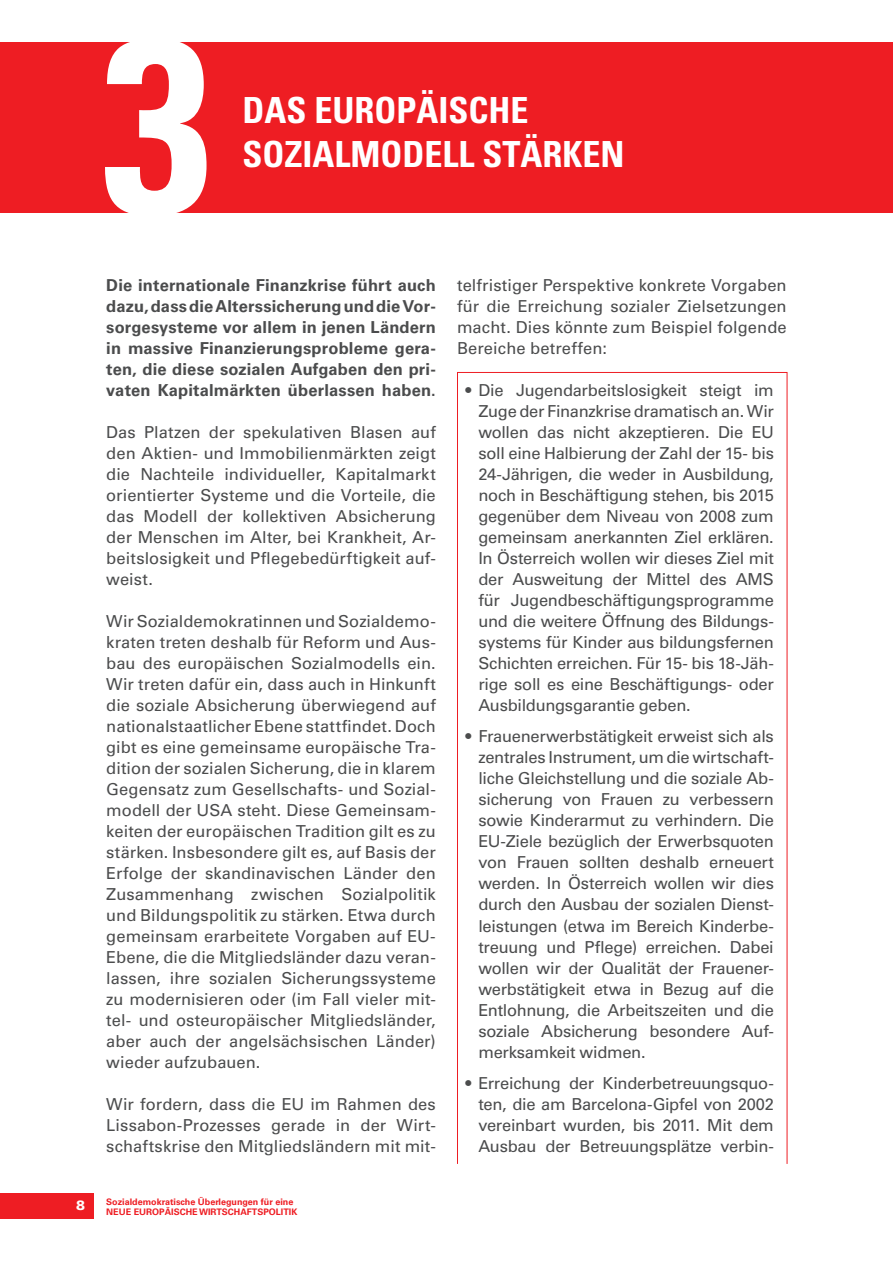
<style>
.page{position:relative;width:893px;height:1263px;background:#fff}
.page>*{position:absolute;margin:0;border:0;box-sizing:border-box;transform-origin:0 0}
.t1{font:700 condensed 247.5px "Univers LT";color:#fff}
.t2{font:700 condensed 36px/43.2px "Univers LT";color:#fff}
.t3{font:16.5px/21px "Univers LT";letter-spacing:-.005em;color:#4b4c4d;text-align:justify}
.t4{font:700 16.5px/21px "Univers LT";letter-spacing:.01em;color:#4b4c4d;text-align:justify}
.t5{font:700 9px/10.8px "Univers LT";color:#ee1d23}
</style>
<div class="page">
<div style="left:0;top:1193px;width:94px;height:26px;background:#ee1d23"></div>
<div style="left:0;top:43px;width:893px;height:170px;background:#ee1d23"></div>
<h1 class="t1" style="left:102px;top:-26px;width:111px">3</h1>
<h2 class="t2" style="left:242px;top:89px;width:383px">DAS EUROPÄISCHE<br>SOZIALMODELL STÄRKEN</h2>
<p class="t4" style="left:106px;top:275px;width:331px">Die internationale Finanzkrise führt auch dazu, dass die Alterssicherung und die Vor&shy;sorgesysteme vor allem in jenen Ländern in massive Finanzierungsprobleme gera&shy;ten, die diese sozialen Aufgaben den pri&shy;vaten Kapitalmärkten überlassen haben.</p>
<p class="t3" style="left:106px;top:422px;width:331px">Das Platzen der spekulativen Blasen auf den Aktien- und Immobilienmärkten zeigt die Nachteile individueller, Kapitalmarkt orientierter Systeme und die Vorteile, die das Modell der kollektiven Absicherung der Menschen im Alter, bei Krankheit, Ar&shy;beitslosigkeit und Pflegebedürftigkeit auf&shy;weist.</p>
<p class="t3" style="left:106px;top:611px;width:331px">Wir Sozialdemokratinnen und Sozialdemo&shy;kraten treten deshalb für Reform und Aus&shy;bau des europäischen Sozialmodells ein.<br>Wir treten dafür ein, dass auch in Hinkunft die soziale Absicherung überwiegend auf nationalstaatlicher Ebene stattfindet. Doch gibt es eine gemeinsame europäische Tra&shy;dition der sozialen Sicherung, die in klarem Gegensatz zum Gesellschafts- und Sozial&shy;modell der USA steht. Diese Gemeinsam&shy;keiten der europäischen Tradition gilt es zu stärken. Insbesondere gilt es, auf Basis der Erfolge der skandinavischen Länder den Zusammenhang zwischen Sozialpolitik und Bildungspolitik zu stärken. Etwa durch gemeinsam erarbeitete Vorgaben auf EU-Ebene, die die Mitgliedsländer dazu veran&shy;lassen, ihre sozialen Sicherungssysteme zu modernisieren oder (im Fall vieler mit&shy;tel- und osteuropäischer Mitgliedsländer, aber auch der angelsächsischen Länder) wieder aufzubauen.</p>
<p class="t3" style="left:106px;top:1094px;width:331px">Wir fordern, dass die EU im Rahmen des Lissabon-Prozesses gerade in der Wirt&shy;schaftskrise den Mitgliedsländern mit mit-</p>
<p class="t5" style="left:106px;top:1196px;width:193px">Sozialdemokratische Überlegungen für eine<br>Neue Europäische Wirtschaftspolitik</p>
<p class="t3" style="left:457px;top:275px;width:331px">telfristiger Perspektive konkrete Vorgaben für die Erreichung sozialer Zielsetzungen macht. Dies könnte zum Beispiel folgende Bereiche betreffen:</p>
<p class="t3" style="left:478px;top:380px;width:297px;text-indent:-13px">• Die Jugendarbeitslosigkeit steigt im Zuge der Finanzkrise dramatisch an. Wir wollen das nicht akzeptieren. Die EU soll eine Halbierung der Zahl der 15- bis 24-Jährigen, die weder in Ausbildung, noch in Beschäftigung stehen, bis 2015 gegenüber dem Niveau von 2008 zum gemeinsam anerkannten Ziel erklären.<br>In Österreich wollen wir dieses Ziel mit der Ausweitung der Mittel des AMS für Jugendbeschäftigungsprogramme und die weitere Öffnung des Bildungs&shy;systems für Kinder aus bildungsfernen Schichten erreichen. Für 15- bis 18-Jäh&shy;rige soll es eine Beschäftigungs- oder Ausbildungsgarantie geben.</p>
<p class="t3" style="left:478px;top:726px;width:297px;text-indent:-13px">• Frauenerwerbstätigkeit erweist sich als zentrales Instrument, um die wirtschaft&shy;liche Gleichstellung und die soziale Ab&shy;sicherung von Frauen zu verbessern sowie Kinderarmut zu verhindern. Die EU-Ziele bezüglich der Erwerbsquoten von Frauen sollten deshalb erneuert werden. In Österreich wollen wir dies durch den Ausbau der sozialen Dienst&shy;leistungen (etwa im Bereich Kinderbe&shy;treuung und Pflege) erreichen. Dabei wollen wir der Qualität der Frauener&shy;werbstätigkeit etwa in Bezug auf die Entlohnung, die Arbeitszeiten und die soziale Absicherung besondere Auf&shy;merksamkeit widmen.</p>
<p class="t3" style="left:478px;top:1073px;width:297px;text-indent:-13px">• Erreichung der Kinderbetreuungsquo&shy;ten, die am Barcelona-Gipfel von 2002 vereinbart wurden, bis 2011. Mit dem Ausbau der Betreuungsplätze verbin-</p>
</div>
